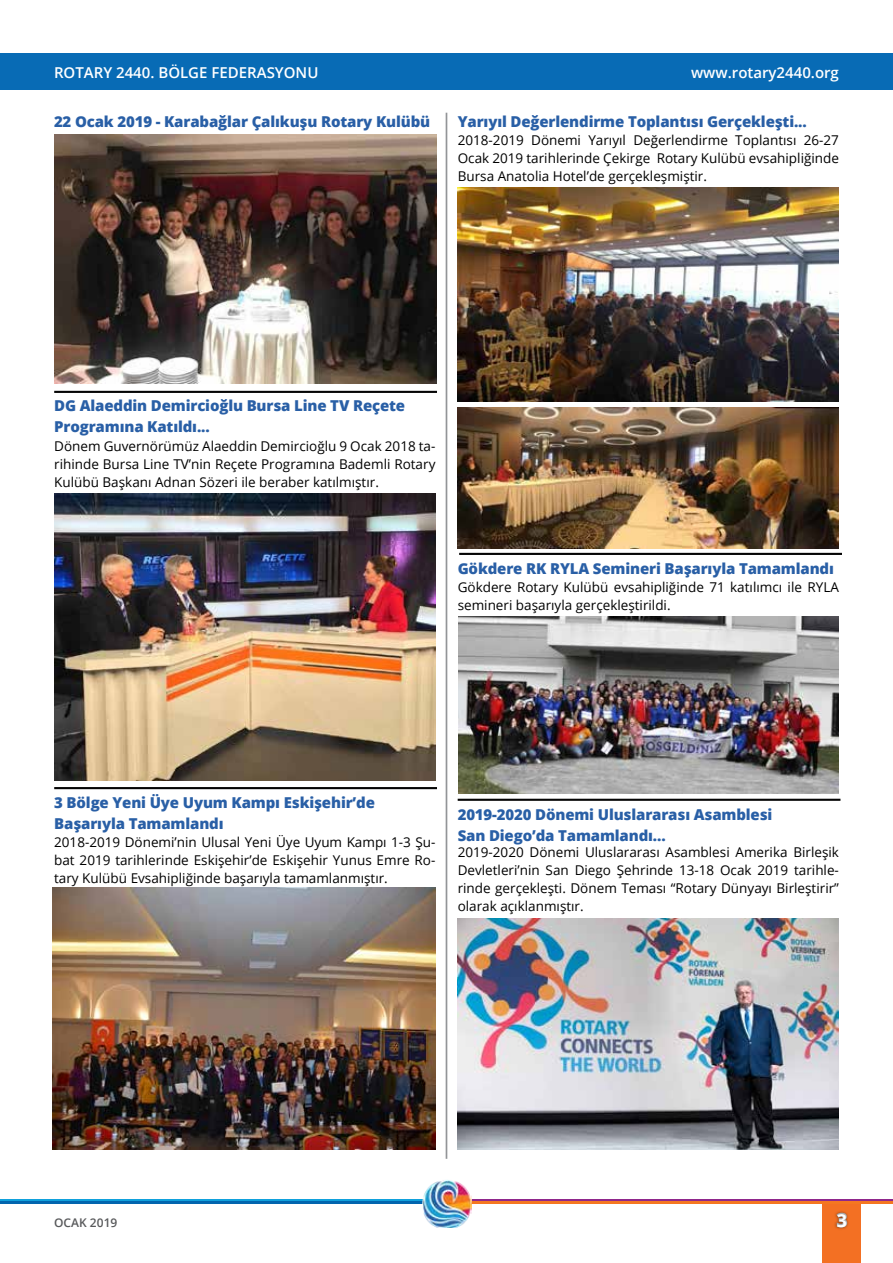
<style>
.page{position:relative;width:893px;height:1263px;background:#fff}
.page>*{position:absolute;margin:0;border:0;box-sizing:border-box;transform-origin:0 0}
.t1{font:700 18px "Open Sans";color:#fff}
.t2{font:800 15px/21px "Open Sans";letter-spacing:-.01em;color:#295fa6}
.t3{font:600 15px "Open Sans";color:#fff}
.t4{font:13.5px/18px "Open Sans";color:#000;text-align:justify}
.t5{font:600 12px "Open Sans";color:#58595b}
</style>
<div class="page">
<div style="left:823px;top:1203px;width:38px;height:60px;background:#f37023"></div>
<hr style="left:446px;top:113px;width:1px;height:1046px;background:#939598">
<hr style="left:469px;top:1199px;width:424px;height:2px;background:#8f278c">
<hr style="left:469px;top:1201px;width:424px;height:3px;background:#f47721">
<hr style="left:0;top:1199px;width:423px;height:2px;background:#11a1dc">
<hr style="left:0;top:1201px;width:423px;height:3px;background:#0265ae">
<div style="left:833px;top:1210px;width:16px;height:20px;background:#000;opacity:.51"></div>
<svg style="left:835px;top:1212px;width:13px;height:16px"></svg>
<div style="left:0;top:53px;width:893px;height:36px;background:#086bb5"></div>
<img style="left:422px;top:1180px;width:50px;height:48px">
<img style="left:54px;top:135px;width:383px;height:248px">
<img style="left:458px;top:187px;width:381px;height:214px">
<img style="left:458px;top:407px;width:381px;height:141px">
<img style="left:54px;top:494px;width:382px;height:286px">
<img style="left:459px;top:617px;width:380px;height:176px">
<img style="left:53px;top:887px;width:382px;height:262px">
<img style="left:458px;top:919px;width:381px;height:230px">
<p class="t3" style="left:54px;top:62px;width:266px">ROTARY 2440. BÖLGE FEDERASYONU</p>
<p class="t3" style="left:691px;top:62px;width:149px">www.rotary2440.org</p>
<p class="t2" style="left:54px;top:111px;width:378px">22 Ocak 2019 - Karabağlar Çalıkuşu Rotary Kulübü</p>
<p class="t2" style="left:458px;top:111px;width:351px">Yarıyıl Değerlendirme Toplantısı Gerçekleşti...</p>
<p class="t4" style="left:458px;top:131px;width:383px">2018-2019 Dönemi Yarıyıl Değerlendirme Toplantısı 26-27<br>Ocak 2019 tarihlerinde Çekirge Rotary Kulübü evsahipliğinde Bursa Anatolia Hotel’de gerçekleşmiştir.</p>
<p class="t2" style="left:54px;top:395px;width:352px">DG Alaeddin Demircioğlu Bursa Line TV Reçete<br>Programına Katıldı...</p>
<p class="t4" style="left:54px;top:436px;width:383px">Dönem Guvernörümüz Alaeddin Demircioğlu 9 Ocak 2018 ta&shy;rihinde Bursa Line TV’nin Reçete Programına Bademli Rotary Kulübü Başkanı Adnan Sözeri ile beraber katılmıştır.</p>
<p class="t2" style="left:458px;top:557px;width:378px">Gökdere RK RYLA Semineri Başarıyla Tamamlandı</p>
<p class="t4" style="left:458px;top:577px;width:383px">Gökdere Rotary Kulübü evsahipliğinde 71 katılımcı ile RYLA semineri başarıyla gerçekleştirildi.</p>
<p class="t2" style="left:54px;top:791px;width:322px">3 Bölge Yeni Üye Uyum Kampı Eskişehir’de<br>Başarıyla Tamamlandı</p>
<p class="t4" style="left:54px;top:833px;width:383px">2018-2019 Dönemi’nin Ulusal Yeni Üye Uyum Kampı 1-3 Şu&shy;bat 2019 tarihlerinde Eskişehir’de Eskişehir Yunus Emre Ro&shy;tary Kulübü Evsahipliğinde başarıyla tamamlanmıştır.</p>
<p class="t2" style="left:458px;top:803px;width:316px">2019-2020 Dönemi Uluslararası Asamblesi<br>San Diego’da Tamamlandı...</p>
<p class="t4" style="left:458px;top:843px;width:383px">2019-2020 Dönemi Uluslararası Asamblesi Amerika Birleşik Devletleri’nin San Diego Şehrinde 13-18 Ocak 2019 tarihle&shy;rinde gerçekleşti. Dönem Teması “Rotary Dünyayı Birleştirir” olarak açıklanmıştır.</p>
<p class="t5" style="left:54px;top:1214px;width:65px">OCAK 2019</p>
<h1 class="t1" style="left:837px;top:1207px;width:12px">3</h1>
</div>
